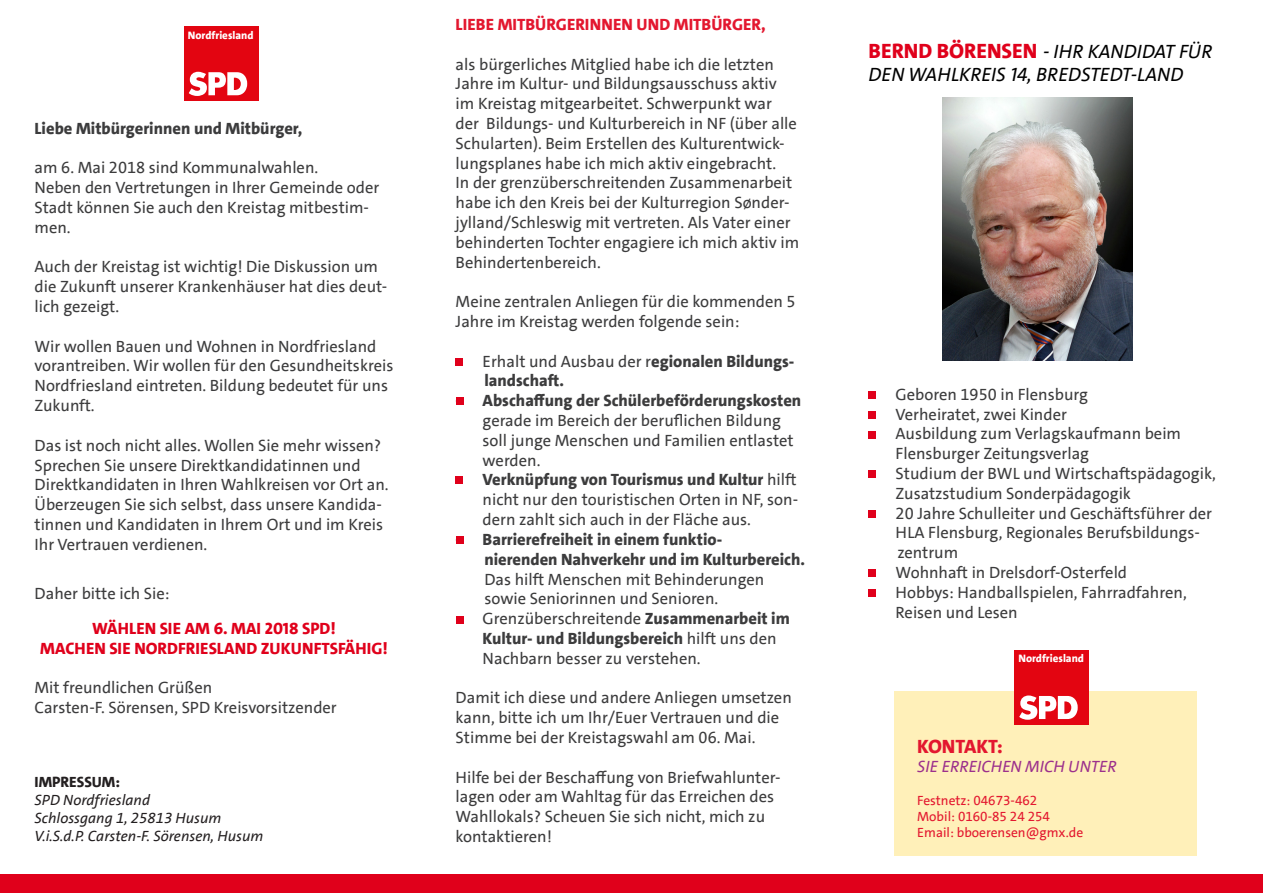
<style>
.page{position:relative;width:1263px;height:893px;background:#fff}
.page>*{position:absolute;margin:0;border:0;box-sizing:border-box;transform-origin:0 0}
.t1{font:italic 19.5px/23.4px "SPD The Sans Versal";color:#000}
.t2{font:800 19.5px "SPD The Sans Versal";letter-spacing:-.005em;color:#e3172f}
.t3{font:16.5px/19.8px "SPD The Sans";color:#3c3c3d}
.t4{font:800 16.5px "SPD The Sans";color:#3c3c3d}
.t5{font:800 16.5px "SPD The Sans Versal";color:#e0001b}
.t6{font:800 16.5px "SPD The Sans Versal";color:#e3172f}
.t7{font:italic 16.5px "SPD The Sans Versal";color:#9c308c}
.t8{font:italic 15px "SPD The Sans";color:#231f20}
.t9{font:800 15px "SPD The Sans Versal";color:#231f20}
.t10{font:13.5px "SPD The Sans";color:#e3172f}
.t11{font:800 10.95px "SPD The Sans";color:#fff}
.s1{font-weight:800}
.s2{font-weight:800;font-style:normal;font-size:21px;color:#e0001b}
</style>
<div class="page">
<img style="left:942px;top:98px;width:190px;height:262px">
<div style="left:868px;top:470px;width:8px;height:8px;background:#e0001b"></div>
<div style="left:868px;top:431px;width:8px;height:8px;background:#e0001b"></div>
<div style="left:869px;top:411px;width:7px;height:7px;background:#e0001b"></div>
<div style="left:869px;top:392px;width:7px;height:7px;background:#e0001b"></div>
<div style="left:869px;top:510px;width:7px;height:7px;background:#e0001b"></div>
<div style="left:869px;top:569px;width:7px;height:8px;background:#e0001b"></div>
<div style="left:895px;top:691px;width:302px;height:164px;background:#fff0b9"></div>
<div style="left:1015px;top:650px;width:74px;height:75px;background:#e30511"></div>
<svg style="left:1019px;top:695px;width:59px;height:25px"></svg>
<div style="left:869px;top:589px;width:7px;height:8px;background:#e0001b"></div>
<div style="left:455px;top:358px;width:8px;height:7px;background:#e0001b"></div>
<div style="left:456px;top:397px;width:7px;height:8px;background:#e0001b"></div>
<div style="left:455px;top:476px;width:8px;height:8px;background:#e0001b"></div>
<div style="left:456px;top:536px;width:7px;height:7px;background:#e0001b"></div>
<div style="left:456px;top:616px;width:8px;height:7px;background:#e0001b"></div>
<div style="left:0;top:874px;width:1262px;height:19px;background:#e0001b"></div>
<div style="left:184px;top:26px;width:74px;height:75px;background:#e30511"></div>
<svg style="left:189px;top:72px;width:58px;height:24px"></svg>
<p class="t11" style="left:188px;top:28px;width:67px">Nordfriesland</p>
<p class="t4" style="left:35px;top:118px;width:269px">Liebe Mitbürgerinnen und Mitbürger,</p>
<p class="t3" style="left:35px;top:158px;width:285px">am 6. Mai 2018 sind Kommunalwahlen.</p>
<p class="t3" style="left:35px;top:178px;width:346px">Neben den Vertretungen in Ihrer Gemeinde oder<br>Stadt können Sie auch den Kreistag mitbestim&shy;men.</p>
<p class="t3" style="left:35px;top:257px;width:354px">Auch der Kreistag ist wichtig! Die Diskussion um die Zukunft unserer Krankenhäuser hat dies deut&shy;lich gezeigt.</p>
<p class="t3" style="left:35px;top:336px;width:360px">Wir wollen Bauen und Wohnen in Nordfriesland vorantreiben. Wir wollen für den Gesundheitskreis Nordfriesland eintreten. Bildung bedeutet für uns Zukunft.</p>
<p class="t3" style="left:35px;top:435px;width:348px">Das ist noch nicht alles. Wollen Sie mehr wissen?</p>
<p class="t3" style="left:35px;top:455px;width:328px">Sprechen Sie unsere Direktkandidatinnen und</p>
<p class="t3" style="left:35px;top:475px;width:356px">Direktkandidaten in Ihren Wahlkreisen vor Ort an.<br>Überzeugen Sie sich selbst, dass unsere Kandida&shy;tinnen und Kandidaten in Ihrem Ort und im Kreis Ihr Vertrauen verdienen.</p>
<p class="t3" style="left:35px;top:584px;width:137px">Daher bitte ich Sie:</p>
<p class="t5" style="left:92px;top:618px;width:245px">WÄHLEN SIE AM 6. MAI 2018 SPD!</p>
<p class="t5" style="left:40px;top:638px;width:349px">MACHEN SIE NORDFRIESLAND ZUKUNFTSFÄHIG!</p>
<p class="t3" style="left:35px;top:678px;width:179px">Mit freundlichen Grüßen</p>
<p class="t3" style="left:35px;top:698px;width:304px">Carsten-F. Sörensen, SPD Kreisvorsitzender</p>
<p class="t9" style="left:35px;top:772px;width:87px">IMPRESSUM:</p>
<p class="t8" style="left:35px;top:790px;width:117px">SPD Nordfriesland</p>
<p class="t8" style="left:35px;top:808px;width:188px">Schlossgang 1, 25813 Husum</p>
<p class="t8" style="left:35px;top:826px;width:230px">V.i.S.d.P. Carsten-F. Sörensen, Husum</p>
<p class="t6" style="left:456px;top:14px;width:311px">LIEBE MITBÜRGERINNEN UND MITBÜRGER,</p>
<p class="t3" style="left:456px;top:54px;width:345px">als bürgerliches Mitglied habe ich die letzten Jahre im Kultur- und Bildungsausschuss aktiv im Kreistag mitgearbeitet. Schwerpunkt war der Bildungs- und Kulturbereich in NF (über alle Schularten). Beim Erstellen des Kulturentwick&shy;lungsplanes habe ich mich aktiv eingebracht.<br>In der grenzüberschreitenden Zusammenarbeit habe ich den Kreis bei der Kulturregion Sønder&shy;jylland/Schleswig mit vertreten. Als Vater einer behinderten Tochter engagiere ich mich aktiv im Behindertenbereich.</p>
<p class="t3" style="left:456px;top:292px;width:342px">Meine zentralen Anliegen für die kommenden 5<br>Jahre im Kreistag werden folgende sein:</p>
<p class="t3" style="left:456px;top:351px;width:340px">• Erhalt und Ausbau der r<span class="s1">egionalen Bildungs-</span></p>
<p class="t4" style="left:484px;top:370px;width:81px">landschaft.</p>
<p class="t3" style="left:483px;top:391px;width:320px;text-indent:-27px"><span class="s1">• Abschaffung der Schülerbeförderungskosten </span>gerade im Bereich der beruflichen Bildung soll junge Menschen und Familien entlastet werden.</p>
<p class="t3" style="left:483px;top:470px;width:317px;text-align:justify;text-indent:-27px"><span class="s1">• Verknüpfung von Tourismus und Kultur</span> hilft nicht nur den touristischen Orten in NF, son&shy;dern zahlt sich auch in der Fläche aus.</p>
<p class="t4" style="left:456px;top:529px;width:268px">• Barrierefreiheit in einem funktio-</p>
<p class="t4" style="left:484px;top:548px;width:322px">nierenden Nahverkehr und im Kulturbereich.</p>
<p class="t3" style="left:484px;top:569px;width:281px">Das hilft Menschen mit Behinderungen</p>
<p class="t3" style="left:484px;top:589px;width:235px">sowie Seniorinnen und Senioren.</p>
<p class="t3" style="left:483px;top:609px;width:309px;text-indent:-27px">• Grenzüberschreitende <span class="s1">Zusammenarbeit im<br>Kultur- und Bildungsbereich</span> hilft uns den<br>Nachbarn besser zu verstehen.</p>
<p class="t3" style="left:456px;top:688px;width:338px">Damit ich diese und andere Anliegen umsetzen kann, bitte ich um Ihr/Euer Vertrauen und die<br>Stimme bei der Kreistagswahl am 06. Mai.</p>
<p class="t3" style="left:456px;top:767px;width:326px">Hilfe bei der Beschaffung von Briefwahlunter&shy;lagen oder am Wahltag für das Erreichen des Wahllokals? Scheuen Sie sich nicht, mich zu kontaktieren!</p>
<p class="t1" style="left:868px;top:40px;width:345px"><span class="s2">BERND BÖRENSEN</span> - IHR KANDIDAT FÜR<br>DEN WAHLKREIS 14, BREDSTEDT-LAND</p>
<p class="t3" style="left:868px;top:384px;width:221px">• Geboren 1950 in Flensburg</p>
<p class="t3" style="left:868px;top:404px;width:200px">• Verheiratet, zwei Kinder</p>
<p class="t3" style="left:896px;top:424px;width:287px;text-indent:-27px">• Ausbildung zum Verlagskaufmann beim<br>Flensburger Zeitungsverlag</p>
<p class="t3" style="left:896px;top:464px;width:322px;text-indent:-27px">• Studium der BWL und Wirtschaftspädagogik,<br>Zusatzstudium Sonderpädagogik</p>
<p class="t3" style="left:896px;top:503px;width:318px;text-indent:-27px">• 20 Jahre Schulleiter und Geschäftsführer der<br>HLA Flensburg, Regionales Berufsbildungs-</p>
<p class="t3" style="left:897px;top:543px;width:62px">zentrum</p>
<p class="t3" style="left:868px;top:563px;width:260px">• Wohnhaft in Drelsdorf-Osterfeld</p>
<p class="t3" style="left:896px;top:582px;width:293px;text-indent:-27px">• Hobbys: Handballspielen, Fahrradfahren,<br>Reisen und Lesen</p>
<p class="t11" style="left:1018px;top:652px;width:67px">Nordfriesland</p>
<p class="t2" style="left:917px;top:733px;width:87px">KONTAKT:</p>
<p class="t7" style="left:917px;top:756px;width:201px">SIE ERREICHEN MICH UNTER</p>
<p class="t10" style="left:917px;top:792px;width:122px">Festnetz: 04673-462</p>
<p class="t10" style="left:917px;top:808px;width:134px">Mobil: 0160-85 24 254</p>
<p class="t10" style="left:917px;top:824px;width:167px">Email: bboerensen@gmx.de</p>
</div>
